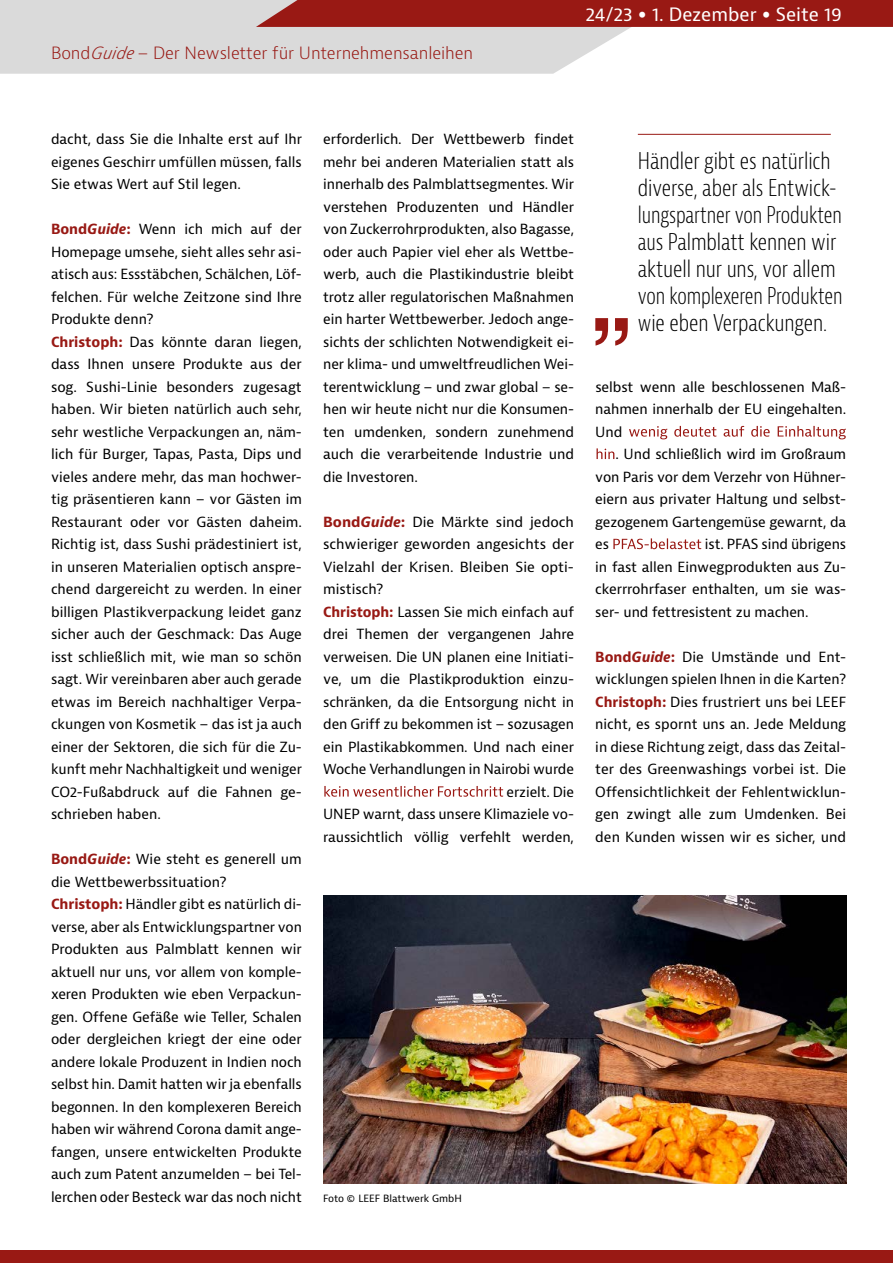
<style>
.page{position:relative;width:893px;height:1263px;background:#fff}
.page>*{position:absolute;margin:0;border:0;box-sizing:border-box;transform-origin:0 0}
.t1{font:300 condensed 22.5px/27px "Bernina Sans";letter-spacing:-.005em;color:#000}
.t2{font:18px "Bernina Sans";color:#fff}
.t3{font:300 16.5px "Bernina Sans";letter-spacing:-.005em;color:#981914}
.t4{font:13.65px/22.5px "Bernina Sans";letter-spacing:-.005em;color:#000;text-align:justify}
.t5{font:9.75px "Bernina Sans";color:#000}
.s1{font-style:italic}
.s2{font-family:"Arial";font-weight:900}
.s3{font-weight:700;color:#981914}
.s4{font-weight:700;font-style:italic;color:#981914}
.s5{color:#fff}
</style>
<div class="page">
<div style="left:0;top:0;width:631px;height:74px;background:#dadada"></div>
<svg style="left:256px;top:0;width:637px;height:27px;background:#9b1f1a"></svg>
<div style="left:0;top:1250px;width:893px;height:13px;background:#991914"></div>
<img style="left:323px;top:895px;width:523px;height:288px">
<svg style="left:595px;top:318px;width:33px;height:28px"></svg>
<hr style="left:638px;top:134px;width:193px;height:1px;background:#981914">
<p class="t3" style="left:51px;top:42px;width:424px">Bond<span class="s1">Guide</span>– Der Newsletter für Unternehmensanleihen</p>
<h2 class="t2" style="left:585px;top:2px;width:258px">24/23 <span class="s2">•</span> 1. Dezember <span class="s2">•</span> Seite 19</h2>
<p class="t4" style="left:51px;top:128px;width:252px">dacht, dass Sie die Inhalte erst auf Ihr eigenes Geschirr umfüllen müssen, falls Sie etwas Wert auf Stil legen.</p>
<p class="t4" style="left:51px;top:218px;width:252px;text-align:left"><span class="s3">Bond</span><span class="s4">Guide</span><span class="s3">:</span> Wenn ich mich auf der Homepage umsehe, sieht alles sehr asi&shy;atisch aus: Essstäbchen, Schälchen, Löf&shy;felchen. Für welche Zeitzone sind Ihre Produkte denn?<br><span class="s3">Christoph:</span> Das könnte daran liegen, dass Ihnen unsere Produkte aus der sog. Sushi-Linie besonders zugesagt haben. Wir bieten natürlich auch sehr, sehr westliche Verpackungen an, näm&shy;lich für Burger, Tapas, Pasta, Dips und vieles andere mehr, das man hochwer&shy;tig präsentieren kann – vor Gästen im Restaurant oder vor Gästen daheim.<br>Richtig ist, dass Sushi prädestiniert ist, in unseren Materialien optisch anspre&shy;chend dargereicht zu werden. In einer billigen Plastikverpackung leidet ganz sicher auch der Geschmack: Das Auge isst schließlich mit, wie man so schön sagt. Wir vereinbaren aber auch gerade etwas im Bereich nachhaltiger Verpa&shy;ckungen von Kosmetik – das ist ja auch einer der Sektoren, die sich für die Zu&shy;kunft mehr Nachhaltigkeit und weniger CO2-Fußabdruck auf die Fahnen ge&shy;schrieben haben.</p>
<p class="t4" style="left:51px;top:848px;width:252px;text-align:left"><span class="s3">Bond</span><span class="s4">Guide</span><span class="s3">:</span> Wie steht es generell um die Wettbewerbssituation?<br><span class="s3">Christoph:</span> Händler gibt es natürlich di&shy;verse, aber als Entwicklungspartner von Produkten aus Palmblatt kennen wir aktuell nur uns, vor allem von komple&shy;xeren Produkten wie eben Verpackun&shy;gen. Offene Gefäße wie Teller, Schalen oder dergleichen kriegt der eine oder andere lokale Produzent in Indien noch selbst hin. Damit hatten wir ja ebenfalls begonnen. In den komplexeren Bereich haben wir während Corona damit ange&shy;fangen, unsere entwickelten Produkte auch zum Patent anzumelden – bei Tel&shy;lerchen oder Besteck war das noch nicht</p>
<p class="t4" style="left:323px;top:128px;width:252px">erforderlich. Der Wettbewerb findet mehr bei anderen Materialien statt als innerhalb des Palmblattsegmentes. Wir verstehen Produzenten und Händler von Zuckerrohrprodukten, also Bagasse, oder auch Papier viel eher als Wettbe&shy;werb, auch die Plastikindustrie bleibt trotz aller regulatorischen Maßnahmen ein harter Wettbewerber. Jedoch ange&shy;sichts der schlichten Notwendigkeit ei&shy;ner klima- und umweltfreudlichen Wei&shy;terentwicklung – und zwar global – se&shy;hen wir heute nicht nur die Konsumen&shy;ten umdenken, sondern zunehmend auch die verarbeitende Industrie und die Investoren.</p>
<p class="t4" style="left:323px;top:511px;width:252px;text-align:left"><span class="s3">Bond</span><span class="s4">Guide</span><span class="s3">:</span> Die Märkte sind jedoch schwieriger geworden angesichts der Vielzahl der Krisen. Bleiben Sie opti&shy;mistisch?<br><span class="s3">Christoph:</span> Lassen Sie mich einfach auf drei Themen der vergangenen Jahre verweisen. Die UN planen eine Initiati&shy;ve, um die Plastikproduktion einzu&shy;schränken, da die Entsorgung nicht in den Griff zu bekommen ist – sozusagen ein Plastikabkommen. Und nach einer Woche Verhandlungen in Nairobi wurde <span class="s5">kein wesentlicher Fortschritt</span> erzielt. Die UNEP warnt, dass unsere Klimaziele vo&shy;raussichtlich völlig verfehlt werden,</p>
<p class="t5" style="left:323px;top:1192px;width:140px">Foto © LEEF Blattwerk GmbH</p>
<h1 class="t1" style="left:638px;top:148px;width:206px">Händler gibt es natürlich diverse, aber als Entwick&shy;lungspartner von Produkten aus Palmblatt kennen wir aktuell nur uns, vor allem von komplexeren Produkten wie eben Verpackungen.</h1>
<p class="t4" style="left:595px;top:376px;width:252px">selbst wenn alle beschlossenen Maß&shy;nahmen innerhalb der EU eingehalten.<br>Und <span class="s5">wenig deutet auf die Einhaltung hin</span>. Und schließlich wird im Großraum von Paris vor dem Verzehr von Hühner&shy;eiern aus privater Haltung und selbst&shy;gezogenem Gartengemüse gewarnt, da es <span class="s5">PFAS-belastet</span> ist. PFAS sind übrigens in fast allen Einwegprodukten aus Zu&shy;ckerrrohrfaser enthalten, um sie was&shy;ser- und fettresistent zu machen.</p>
<p class="t4" style="left:595px;top:646px;width:252px"><span class="s3">Bond</span><span class="s4">Guide</span><span class="s3">:</span> Die Umstände und Ent&shy;wicklungen spielen Ihnen in die Karten?<br><span class="s3">Christoph:</span> Dies frustriert uns bei LEEF nicht, es spornt uns an. Jede Meldung in diese Richtung zeigt, dass das Zeital&shy;ter des Greenwashings vorbei ist. Die Offensichtlichkeit der Fehlentwicklun&shy;gen zwingt alle zum Umdenken. Bei den Kunden wissen wir es sicher, und</p>
</div>
